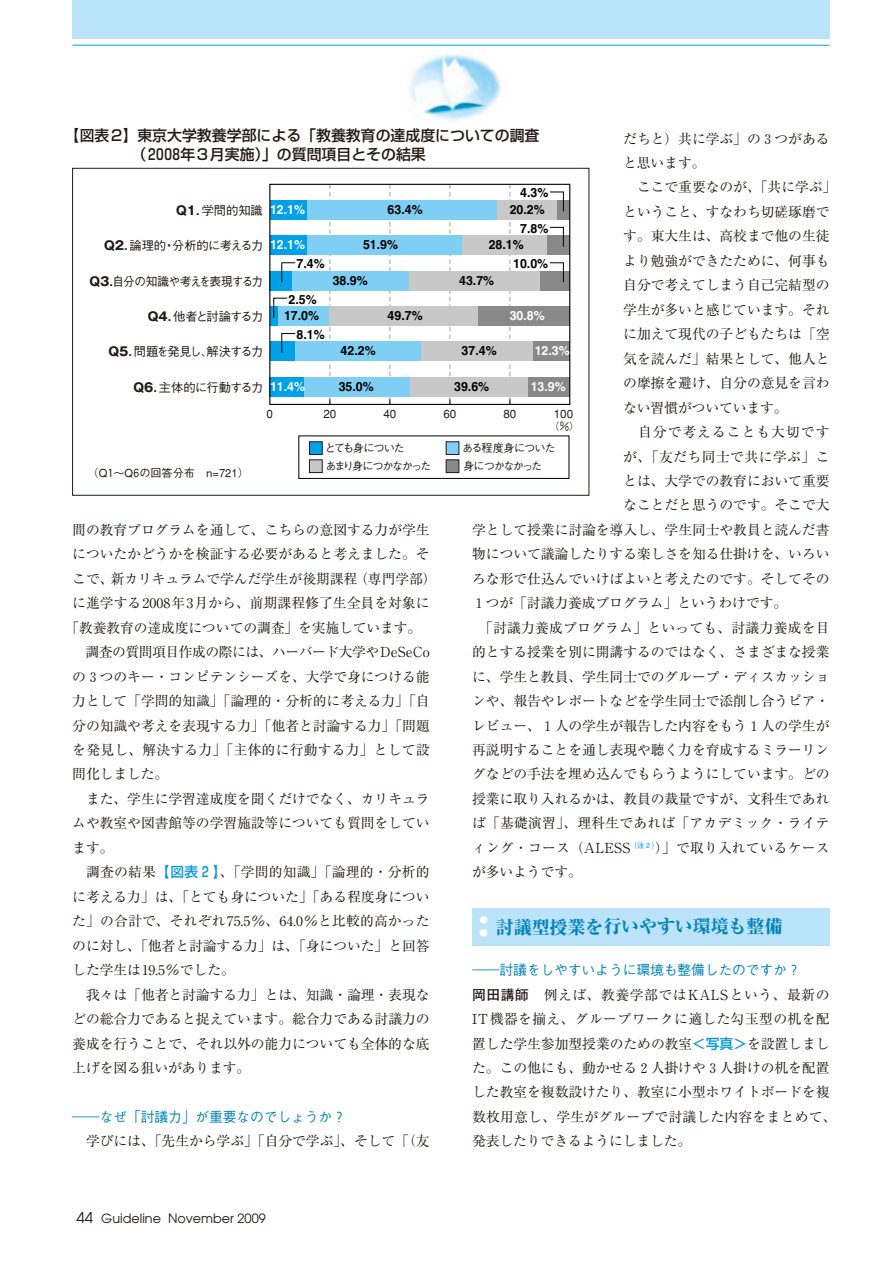
<style>
.page{position:relative;width:893px;height:1262px;background:#fff}
.page>*{position:absolute;margin:0;border:0;box-sizing:border-box;transform-origin:0 0}
.t1{font:800 18.15px "Ryumin";letter-spacing:-.01em;color:#0082bb}
.t2{font:500 14.85px/19.2px "Shin Go";color:#231916}
.t3{font:13.8px/24.5px "Ryumin";letter-spacing:-.005em;color:#231916}
.t4{font:13.8px "Ryumin";letter-spacing:.015em;color:#231916}
.t5{font:500 13.8px "Gothic BBB";letter-spacing:-.01em;color:#0082bb}
.t6{font:13.8px "Ryumin";letter-spacing:-.035em;color:#231916}
.t7{font:13.8px "Ryumin";letter-spacing:.03em;color:#231916}
.t8{font:13.8px "Ryumin";letter-spacing:.07em;color:#231916}
.t9{font:700 12.75px/18.9px "Helvetica";color:#000;text-align:right}
.t10{font:700 12.75px "Helvetica";color:#fff}
.t11{font:12.75px "Avant Garde";color:#231916}
.t12{font:500 12.15px "Gothic BBB";letter-spacing:-.055em;color:#231916}
.t13{font:500 12.15px "Gothic BBB";letter-spacing:-.115em;color:#231916}
.t14{font:500 12.15px "Gothic BBB";letter-spacing:-.125em;color:#231916}
.t15{font:500 11.7px "Gothic BBB";color:#231916}
.t16{font:500 11.1px/18px "Gothic BBB";letter-spacing:-.13em;color:#231916}
.t17{font:500 11.1px "Gothic BBB";color:#231916}
.t18{font:500 11.1px "Gothic BBB";letter-spacing:-.09em;color:#231916}
.t19{font:500 10.05px "Gothic BBB";color:#231916}
.t20{font:500 8.55px/12.9px "Shin Go";color:#fff}
.s1{font-family:"Futo Go B101";font-weight:700}
.s2{font-family:"Shin Go";font-weight:500;color:#0098db}
.s3{font-family:"Gothic MB101";font-weight:700}
.s4{font-size:14.85px}
</style>
<div class="page">
<div style="left:472px;top:908px;width:357px;height:37px;background:#bbe3f9"></div>
<img style="left:409px;top:54px;width:92px;height:67px">
<div style="left:72px;top:0;width:757px;height:38px;background:#bbe3f9"></div>
<hr style="left:72px;top:45px;width:757px;height:1px;background:#00a1e9">
<div style="left:528px;top:377px;width:41px;height:20px;background:#898989"></div>
<div style="left:533px;top:341px;width:37px;height:20px;background:#898989"></div>
<div style="left:477px;top:306px;width:93px;height:20px;background:#898989"></div>
<div style="left:540px;top:271px;width:30px;height:19px;background:#898989"></div>
<div style="left:557px;top:200px;width:13px;height:20px;background:#898989"></div>
<div style="left:270px;top:377px;width:34px;height:20px;background:#00a1e9"></div>
<div style="left:270px;top:341px;width:24px;height:20px;background:#00a1e9"></div>
<div style="left:270px;top:306px;width:7px;height:20px;background:#00a1e9"></div>
<div style="left:270px;top:271px;width:22px;height:19px;background:#00a1e9"></div>
<div style="left:546px;top:235px;width:23px;height:20px;background:#898989"></div>
<div style="left:270px;top:235px;width:36px;height:20px;background:#00a1e9"></div>
<div style="left:270px;top:200px;width:36px;height:20px;background:#00a1e9"></div>
<div style="left:309px;top:441px;width:13px;height:14px;background:#00a1e9;border:1px solid #231916"></div>
<div style="left:309px;top:459px;width:13px;height:14px;background:#c8c8c8;border:1px solid #231916"></div>
<div style="left:446px;top:441px;width:13px;height:14px;background:#7fcef4;border:1px solid #231916"></div>
<div style="left:446px;top:459px;width:13px;height:14px;background:#898989;border:1px solid #231916"></div>
<div style="left:298px;top:435px;width:271px;height:44px;border:1px solid #000"></div>
<svg style="left:273px;top:184px;width:291px;height:220px"></svg>
<p class="t2" style="left:132px;top:127px;width:409px;text-indent:-67px">【図表2】東京大学教養学部による「教養教育の達成度についての調査（２００８年3月実施）」の質問項目とその結果</p>
<p class="t3" style="left:623px;top:128px;width:208px">だちと）共に学ぶ」の３つがあると思います。</p>
<p class="t3" style="left:623px;top:177px;width:215px;text-indent:14px">ここで重要なのが、「共に学ぶ」ということ、すなわち切磋琢磨です。東大生は、高校まで他の生徒より勉強ができたために、何事も自分で考えてしまう自己完結型の学生が多いと感じています。それに加えて現代の子どもたちは「空気を読んだ」結果として、他人との摩擦を避け、自分の意見を言わない習慣がついています。</p>
<p class="t8" style="left:638px;top:427px;width:193px">自分で考えることも大切です</p>
<p class="t7" style="left:623px;top:451px;width:208px">が、「友だち同士で共に学ぶ」こ</p>
<p class="t3" style="left:623px;top:470px;width:208px">とは、大学での教育において重要</p>
<p class="t3" style="left:623px;top:495px;width:208px">なことだと思うのです。そこで大</p>
<p class="t3" style="left:472px;top:519px;width:359px">学として授業に討論を導入し、学生同士や教員と読んだ書</p>
<p class="t3" style="left:472px;top:544px;width:359px">物について議論したりする楽しさを知る仕掛けを、いろい</p>
<p class="t3" style="left:472px;top:568px;width:359px">ろな形で仕込んでいけばよいと考えたのです。そしてその</p>
<p class="t3" style="left:472px;top:592px;width:316px">１つが「討議力養成プログラム」というわけです。</p>
<p class="t4" style="left:479px;top:622px;width:352px">「討議力養成プログラム」といっても、討議力養成を目</p>
<p class="t3" style="left:472px;top:641px;width:359px">的とする授業を別に開講するのではなく、さまざまな授業</p>
<p class="t3" style="left:472px;top:666px;width:359px">に、学生と教員、学生同士でのグループ・ディスカッショ</p>
<p class="t3" style="left:472px;top:690px;width:359px">ンや、報告やレポートなどを学生同士で添削し合うピア・</p>
<p class="t3" style="left:472px;top:715px;width:359px">レビュー、１人の学生が報告した内容をもう１人の学生が</p>
<p class="t3" style="left:472px;top:739px;width:359px">再説明することを通し表現や聴く力を育成するミラーリン</p>
<p class="t3" style="left:472px;top:764px;width:359px">グなどの手法を埋め込んでもらうようにしています。どの</p>
<p class="t3" style="left:472px;top:788px;width:359px">授業に取り入れるかは、教員の裁量ですが、文科生であれ</p>
<p class="t4" style="left:472px;top:818px;width:359px">ば「基礎演習」、理科生であれば「アカデミック・ライテ</p>
<p class="t3" style="left:472px;top:837px;width:359px">ィング・コース（ALESS<sup>（注２）</sup>）」で取り入れているケース</p>
<p class="t3" style="left:472px;top:861px;width:111px">が多いようです。</p>
<h1 class="t1" style="left:496px;top:919px;width:288px">討議型授業を行いやすい環境も整備</h1>
<p class="t5" style="left:472px;top:964px;width:330px">――討議をしやすいように環境も整備したのですか？</p>
<p class="t3" style="left:472px;top:984px;width:366px"><span class="s1">岡田講師</span> 例えば、教養学部ではKALSという、最新の<br>IT機器を揃え、グループワークに適した勾玉型の机を配置した学生参加型授業のための教室<span class="s2">＜写真＞</span>を設置しました。この他にも、動かせる２人掛けや３人掛けの机を配置した教室を複数設けたり、教室に小型ホワイトボードを複数枚用意し、学生がグループで討議した内容をまとめて、発表したりできるようにしました。</p>
<p class="t9" style="left:520px;top:185px;width:30px">4.3%</p>
<p class="t12" style="left:176px;top:206px;width:88px"><span class="s3">Q1</span>．学問的知識</p>
<p class="t12" style="left:104px;top:241px;width:161px"><span class="s3">Q2</span>．論理的・分析的に考える力</p>
<p class="t12" style="left:90px;top:276px;width:175px"><span class="s3">Q3</span>．自分の知識や考えを表現する力</p>
<p class="t14" style="left:148px;top:312px;width:117px"><span class="s3">Q4</span>．他者と討論する力</p>
<p class="t13" style="left:108px;top:347px;width:156px"><span class="s3">Q5</span>．問題を発見し、解決する力</p>
<p class="t12" style="left:134px;top:383px;width:131px"><span class="s3">Q6</span>．主体的に行動する力</p>
<p class="t10" style="left:270px;top:205px;width:37px">12.1%</p>
<p class="t9" style="left:387px;top:201px;width:37px">63.4%</p>
<p class="t9" style="left:509px;top:201px;width:40px">20.2%<br>7.8%</p>
<p class="t10" style="left:270px;top:240px;width:37px">12.1%</p>
<p class="t9" style="left:363px;top:236px;width:37px">51.9%</p>
<p class="t9" style="left:488px;top:236px;width:37px">28.1%</p>
<p class="t9" style="left:296px;top:255px;width:30px">7.4%</p>
<p class="t9" style="left:513px;top:255px;width:37px">10.0%</p>
<p class="t9" style="left:333px;top:272px;width:37px">38.9%</p>
<p class="t9" style="left:459px;top:272px;width:37px">43.7%</p>
<p class="t9" style="left:288px;top:291px;width:30px">2.5%</p>
<p class="t9" style="left:296px;top:326px;width:30px">8.1%</p>
<p class="t9" style="left:284px;top:307px;width:37px">17.0%</p>
<p class="t9" style="left:387px;top:307px;width:37px">49.7%</p>
<p class="t10" style="left:509px;top:311px;width:37px">30.8%</p>
<p class="t9" style="left:340px;top:343px;width:37px">42.2%</p>
<p class="t9" style="left:461px;top:343px;width:37px">37.4%</p>
<p class="t10" style="left:534px;top:346px;width:37px">12.3%</p>
<p class="t10" style="left:270px;top:382px;width:37px">11.4%</p>
<p class="t9" style="left:339px;top:378px;width:37px">35.0%</p>
<p class="t9" style="left:454px;top:378px;width:37px">39.6%</p>
<p class="t10" style="left:530px;top:382px;width:37px">13.9%</p>
<p class="t15" style="left:266px;top:409px;width:8px">0</p>
<p class="t15" style="left:323px;top:409px;width:15px">20</p>
<p class="t15" style="left:383px;top:409px;width:15px">40</p>
<p class="t15" style="left:443px;top:409px;width:15px">60</p>
<p class="t15" style="left:503px;top:409px;width:15px">80</p>
<p class="t15" style="left:553px;top:409px;width:21px">100</p>
<p class="t19" style="left:549px;top:422px;width:32px">（％）</p>
<p class="t16" style="left:325px;top:440px;width:108px">とても身についた<br>あまり身につかなかった</p>
<p class="t18" style="left:462px;top:444px;width:95px">ある程度身についた</p>
<p class="t16" style="left:463px;top:459px;width:81px">身につかなかった</p>
<p class="t17" style="left:88px;top:468px;width:163px">（Q１～Q６の回答分布　ｎ=721）</p>
<p class="t3" style="left:72px;top:519px;width:359px">間の教育プログラムを通して、こちらの意図する力が学生</p>
<p class="t3" style="left:72px;top:544px;width:359px">についたかどうかを検証する必要があると考えました。そ</p>
<p class="t3" style="left:72px;top:568px;width:366px">こで、新カリキュラムで学んだ学生が後期課程（専門学部）</p>
<p class="t3" style="left:72px;top:592px;width:359px">に進学する2008年3月から、前期課程修了生全員を対象に</p>
<p class="t3" style="left:65px;top:617px;width:357px">「教養教育の達成度についての調査」を実施しています。</p>
<p class="t6" style="left:86px;top:647px;width:345px">調査の質問項目作成の際には、ハーバード大学やDeSeCo</p>
<p class="t3" style="left:72px;top:666px;width:359px">の３つのキー・コンピテンシーズを、大学で身につける能</p>
<p class="t3" style="left:72px;top:690px;width:359px">力として「学問的知識」「論理的・分析的に考える力」「自</p>
<p class="t3" style="left:72px;top:715px;width:359px">分の知識や考えを表現する力」「他者と討論する力」「問題</p>
<p class="t4" style="left:72px;top:745px;width:359px">を発見し、解決する力」「主体的に行動する力」として設</p>
<p class="t3" style="left:72px;top:764px;width:97px">問化しました。</p>
<p class="t3" style="left:86px;top:788px;width:345px">また、学生に学習達成度を聞くだけでなく、カリキュラ</p>
<p class="t3" style="left:72px;top:813px;width:359px">ムや教室や図書館等の学習施設等についても質問をしてい</p>
<p class="t3" style="left:72px;top:837px;width:43px">ます。</p>
<p class="t3" style="left:86px;top:861px;width:345px">調査の結果<span class="s2">【図表２】</span>、「学問的知識」「論理的・分析的</p>
<p class="t3" style="left:72px;top:886px;width:359px">に考える力」は、「とても身についた」「ある程度身につい</p>
<p class="t3" style="left:72px;top:910px;width:359px">た」の合計で、それぞれ75.5％、64.0％と比較的高かった</p>
<p class="t3" style="left:72px;top:935px;width:359px">のに対し、「他者と討論する力」は、「身についた」と回答</p>
<p class="t3" style="left:72px;top:959px;width:164px">した学生は19.5％でした。</p>
<p class="t3" style="left:86px;top:984px;width:345px">我々は「他者と討論する力」とは、知識・論理・表現な</p>
<p class="t3" style="left:72px;top:1008px;width:359px">どの総合力であると捉えています。総合力である討議力の</p>
<p class="t3" style="left:72px;top:1033px;width:359px">養成を行うことで、それ以外の能力についても全体的な底</p>
<p class="t3" style="left:72px;top:1057px;width:179px">上げを図る狙いがあります。</p>
<p class="t5" style="left:72px;top:1111px;width:275px">――なぜ「討議力」が重要なのでしょうか？</p>
<p class="t3" style="left:86px;top:1130px;width:345px">学びには、「先生から学ぶ」「自分で学ぶ」、そして「（友</p>
<p class="t20" style="left:479px;top:914px;width:10px">● ●</p>
<p class="t11" style="left:77px;top:1213px;width:191px"><span class="s4">44</span> Guideline November 2009</p>
</div>
